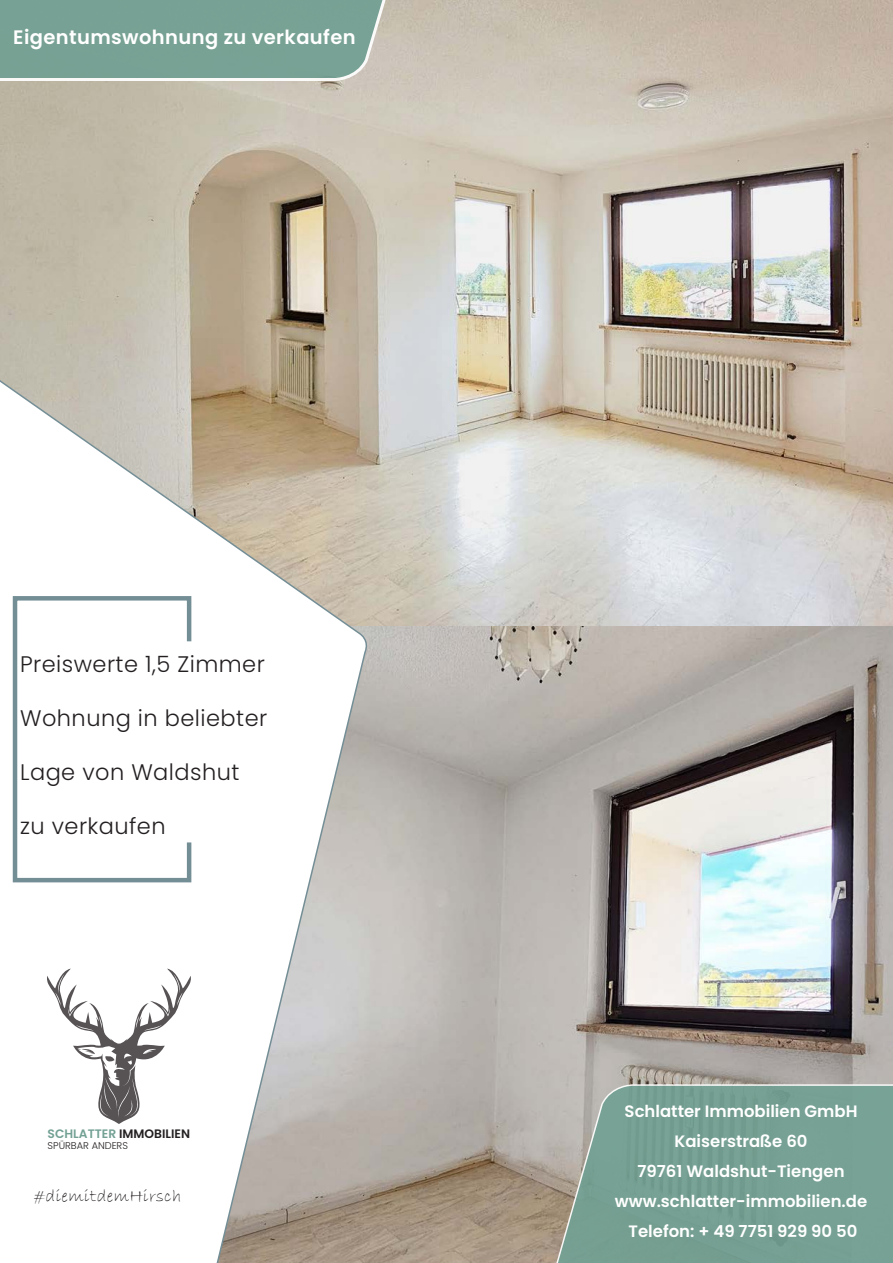
<style>
.page{position:relative;width:893px;height:1263px;background:#fff}
.page>*{position:absolute;margin:0;border:0;box-sizing:border-box;transform-origin:0 0}
.t1{font:300 22.5px "Poppins";letter-spacing:.02em;color:#231f20}
.t2{font:600 19.5px "Poppins";letter-spacing:.02em;color:#fff}
.t3{font:18px "Bradley Hand ITC";letter-spacing:.02em;color:#231f20}
.t4{font:600 16.5px "Poppins";color:#fff}
.t5{font:600 12.3px "Poppins";color:#231f20}
.t6{font:300 9.75px "Poppins";color:#231f20}
.s1{color:#73a194}
</style>
<div class="page">
<img style="left:0;top:0;width:893px;height:627px">
<svg style="left:0;top:0;width:435px;height:82px"></svg>
<img style="left:370px;top:627px;width:523px;height:636px">
<svg style="left:536px;top:1083px;width:357px;height:180px"></svg>
<svg style="left:0;top:293px;width:370px;height:970px"></svg>
<svg style="left:11px;top:594px;width:183px;height:291px"></svg>
<svg style="left:46px;top:968px;width:145px;height:156px"></svg>
<p class="t2" style="left:13px;top:26px;width:344px">Eigentumswohnung zu verkaufen</p>
<p class="t1" style="left:20px;top:650px;width:246px">Preiswerte 1,5 Zimmer</p>
<p class="t1" style="left:20px;top:704px;width:249px">Wohnung in beliebter</p>
<p class="t1" style="left:20px;top:758px;width:221px">Lage von Waldshut</p>
<p class="t1" style="left:20px;top:812px;width:147px">zu verkaufen</p>
<p class="t5" style="left:48px;top:1126px;width:144px"><span class="s1">SCHLATTER</span> IMMOBILIEN</p>
<p class="t6" style="left:48px;top:1140px;width:82px">SPÜRBAR ANDERS</p>
<p class="t3" style="left:34px;top:1184px;width:149px">#diemitdemHirsch</p>
<p class="t4" style="left:625px;top:1101px;width:234px">Schlatter Immobilien GmbH</p>
<p class="t4" style="left:674px;top:1131px;width:135px">Kaiserstraße 60</p>
<p class="t4" style="left:637px;top:1161px;width:209px">79761 Waldshut-Tiengen</p>
<p class="t4" style="left:615px;top:1191px;width:254px">www.schlatter-immobilien.de</p>
<p class="t4" style="left:629px;top:1221px;width:230px">Telefon: + 49 7751 929 90 50</p>
</div>
